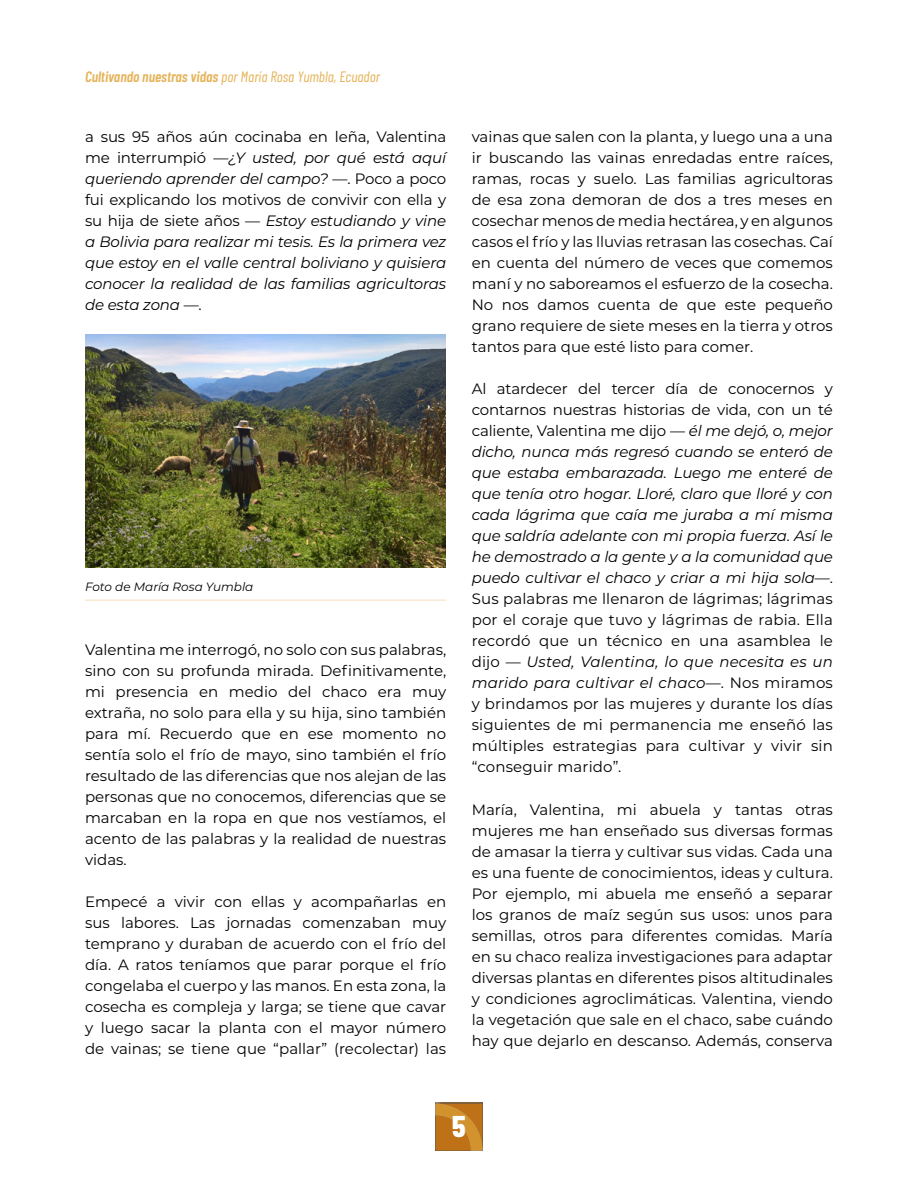
<style>
.page{position:relative;width:918px;height:1188px;background:#fff}
.page>*{position:absolute;margin:0;border:0;box-sizing:border-box;transform-origin:0 0}
.t1{font:800 30px "Barlow Condensed";color:#fff}
.t2{font:15px/21px "Montserrat";color:#000;text-align:justify}
.t3{font:italic 15px/21px "Montserrat";letter-spacing:-.01em;color:#000;text-align:justify}
.t4{font:italic 15px "Barlow Condensed";color:#e5b358}
.t5{font:italic 12px "Montserrat";color:#000}
.s1{font-weight:600}
.s2{font-style:normal}
.s3{font-style:italic}
</style>
<div class="page">
<hr style="left:85px;top:600px;width:361px;height:1px;background:#f5dfbc">
<img style="left:85px;top:335px;width:361px;height:233px">
<svg style="left:435px;top:1103px;width:48px;height:48px;background:#c07b21"></svg>
<p class="t4" style="left:85px;top:67px;width:297px"><span class="s1">Cultivando nuestras vidas</span> por María Rosa Yumbla, Ecuador</p>
<p class="t3" style="left:85px;top:126px;width:363px"><span class="s2">a sus 95 años aún cocinaba en leña, Valentina me interrumpió —</span>¿Y usted, por qué está aquí queriendo aprender del campo? <span class="s2">—. Poco a poco fui explicando los motivos de convivir con ella y su hija de siete años —</span> Estoy estudiando y vine a Bolivia para realizar mi tesis. Es la primera vez que estoy en el valle central boliviano y quisiera conocer la realidad de las familias agricultoras de esta zona <span class="s2">—.</span></p>
<p class="t5" style="left:85px;top:579px;width:170px">Foto de María Rosa Yumbla</p>
<p class="t2" style="left:85px;top:638px;width:363px">Valentina me interrogó, no solo con sus palabras, sino con su profunda mirada. Definitivamente, mi presencia en medio del chaco era muy extraña, no solo para ella y su hija, sino también para mí. Recuerdo que en ese momento no sentía solo el frío de mayo, sino también el frío resultado de las diferencias que nos alejan de las personas que no conocemos, diferencias que se marcaban en la ropa en que nos vestíamos, el acento de las palabras y la realidad de nuestras vidas.</p>
<p class="t2" style="left:85px;top:890px;width:363px">Empecé a vivir con ellas y acompañarlas en sus labores. Las jornadas comenzaban muy temprano y duraban de acuerdo con el frío del día. A ratos teníamos que parar porque el frío congelaba el cuerpo y las manos. En esta zona, la cosecha es compleja y larga; se tiene que cavar y luego sacar la planta con el mayor número de vainas; se tiene que “pallar” (recolectar) las</p>
<p class="t2" style="left:472px;top:126px;width:363px">vainas que salen con la planta, y luego una a una ir buscando las vainas enredadas entre raíces, ramas, rocas y suelo. Las familias agricultoras de esa zona demoran de dos a tres meses en cosechar menos de media hectárea, y en algunos casos el frío y las lluvias retrasan las cosechas. Caí en cuenta del número de veces que comemos maní y no saboreamos el esfuerzo de la cosecha.<br>No nos damos cuenta de que este pequeño grano requiere de siete meses en la tierra y otros tantos para que esté listo para comer.</p>
<p class="t2" style="left:472px;top:378px;width:363px">Al atardecer del tercer día de conocernos y contarnos nuestras historias de vida, con un té caliente, Valentina me dijo — <span class="s3">él me dejó, o, mejor dicho, nunca más regresó cuando se enteró de que estaba embarazada. Luego me enteré de que tenía otro hogar. Lloré, claro que lloré y con cada lágrima que caía me juraba a mí misma que saldría adelante con mi propia fuerza. Así le he demostrado a la gente y a la comunidad que puedo cultivar el chaco y criar a mi hija sola</span>—.<br>Sus palabras me llenaron de lágrimas; lágrimas por el coraje que tuvo y lágrimas de rabia. Ella recordó que un técnico en una asamblea le dijo — <span class="s3">Usted, Valentina, lo que necesita es un marido para cultivar el chaco</span>—. Nos miramos y brindamos por las mujeres y durante los días siguientes de mi permanencia me enseñó las múltiples estrategias para cultivar y vivir sin “conseguir marido”.</p>
<p class="t2" style="left:472px;top:798px;width:363px">María, Valentina, mi abuela y tantas otras mujeres me han enseñado sus diversas formas de amasar la tierra y cultivar sus vidas. Cada una es una fuente de conocimientos, ideas y cultura.<br>Por ejemplo, mi abuela me enseñó a separar los granos de maíz según sus usos: unos para semillas, otros para diferentes comidas. María en su chaco realiza investigaciones para adaptar diversas plantas en diferentes pisos altitudinales y condiciones agroclimáticas. Valentina, viendo la vegetación que sale en el chaco, sabe cuándo hay que dejarlo en descanso. Además, conserva</p>
<h1 class="t1" style="left:452px;top:1108px;width:15px">25</h1>
</div>
